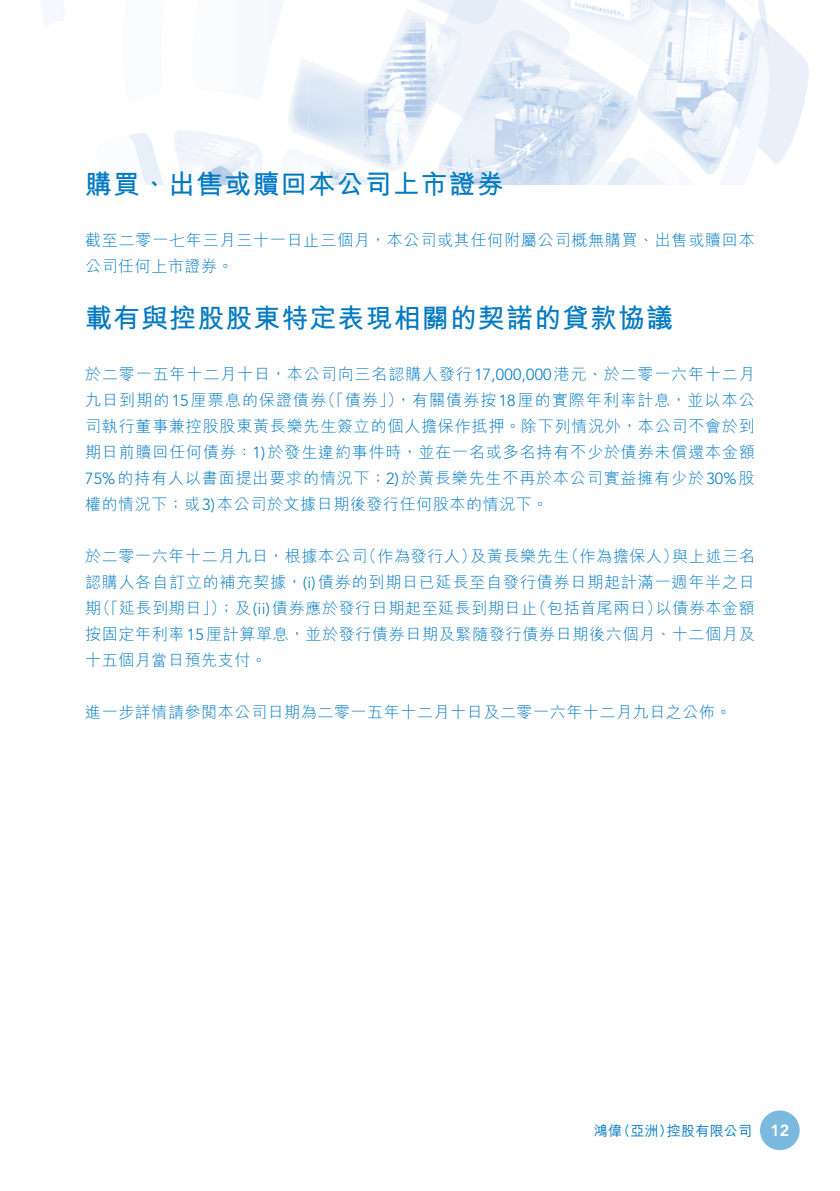
<style>
.page{position:relative;width:840px;height:1191px;background:#fff}
.page>*{position:absolute;margin:0;border:0;box-sizing:border-box;transform-origin:0 0}
._01_H1{font:700 27px "M Hei HK";letter-spacing:.04em;color:#0079c2}
._00_txt{font:300 16px/26px "M Hei HK";letter-spacing:.05em;color:#0079c2}
.t1{font:800 16px "Avenir LT Std";color:#fff}
.t2{font:500 14px "M Hei HK";letter-spacing:.02em;color:#0079c2}
.s1{font-family:"Avenir LT Std"}
</style>
<div class="page">
<div style="left:759px;top:1110px;width:40px;height:40px;background:#7bb9df;border-radius:50%"></div>
<img style="left:42px;top:0;width:767px;height:184px">
<p class="_01_H1" style="left:85px;top:165px;width:420px">購買、出售或贖回本公司上市證券</p>
<p class="_00_txt" style="left:85px;top:227px;width:670px">截至二零一七年三月三十一日止三個月，本公司或其任何附屬公司概無購買、出售或贖回本公司任何上市證券。</p>
<p class="_01_H1" style="left:85px;top:299px;width:589px">載有與控股股東特定表現相關的契諾的貸款協議</p>
<p class="_00_txt" style="left:85px;top:361px;width:670px;text-align:right">於二零一五年十二月十日，本公司向三名認購人發行<span class="s1">17,000,000</span>港元、於二零一六年十二月，有關債券按<span class="s1">18</span>厘的實際年利率計息，並以本公</p>
<p class="_00_txt" style="left:320px;top:387px;width:85px">（「債券」）</p>
<p class="_00_txt" style="left:85px;top:387px;width:671px">九日到期的<span class="s1">15</span>厘票息的保證債券<br>司執行董事兼控股股東黃長樂先生簽立的個人擔保作抵押。除下列情況外，本公司不會於到期日前贖回任何債券：<span class="s1">1)</span>於發生違約事件時，並在一名或多名持有不少於債券未償還本金額<span class="s1">75%</span>的持有人以書面提出要求的情況下； <span class="s1">)2</span> 於黃長樂先生不再於本公司實益擁有少於<span class="s1">30%</span>股權的情況下；或 <span class="s1">)3</span> 本公司於文據日期後發行任何股本的情況下。</p>
<p class="_00_txt" style="left:672px;top:543px;width:84px">與上述三名</p>
<p class="_00_txt" style="left:361px;top:543px;width:117px">（作為發行人）</p>
<p class="_00_txt" style="left:562px;top:543px;width:117px">（作為擔保人）</p>
<p class="_00_txt" style="left:470px;top:543px;width:101px">及黃長樂先生</p>
<p class="_00_txt" style="left:85px;top:543px;width:284px">於二零一六年十二月九日，根據本公司</p>
<p class="_00_txt" style="left:85px;top:569px;width:671px">認購人各自訂立的補充契據， <span class="s1">)i(</span> 債券的到期日已延長至自發行債券日期起計滿一週年半之日</p>
<p class="_00_txt" style="left:655px;top:595px;width:100px">以債券本金額</p>
<p class="_00_txt" style="left:530px;top:595px;width:133px">（包括首尾兩日）</p>
<p class="_00_txt" style="left:95px;top:595px;width:444px">（「延長到期日」）；及 <span class="s1">)i i(</span> 債券應於發行日期起至延長到期日止</p>
<p class="_00_txt" style="left:85px;top:595px;width:670px">期<br>按固定年利率<span class="s1">15</span>厘計算單息，並於發行債券日期及緊隨發行債券日期後六個月、十二個月及十五個月當日預先支付。</p>
<p class="_00_txt" style="left:85px;top:699px;width:647px">進一步詳情請參閱本公司日期為二零一五年十二月十日及二零一六年十二月九日之公佈。</p>
<p class="t2" style="left:593px;top:1120px;width:30px">鴻偉</p>
<p class="t2" style="left:666px;top:1120px;width:87px">控股有限公司</p>
<p class="t2" style="left:616px;top:1120px;width:58px">（亞洲）</p>
<p class="t1" style="left:769px;top:1120px;width:20px">12</p>
</div>
